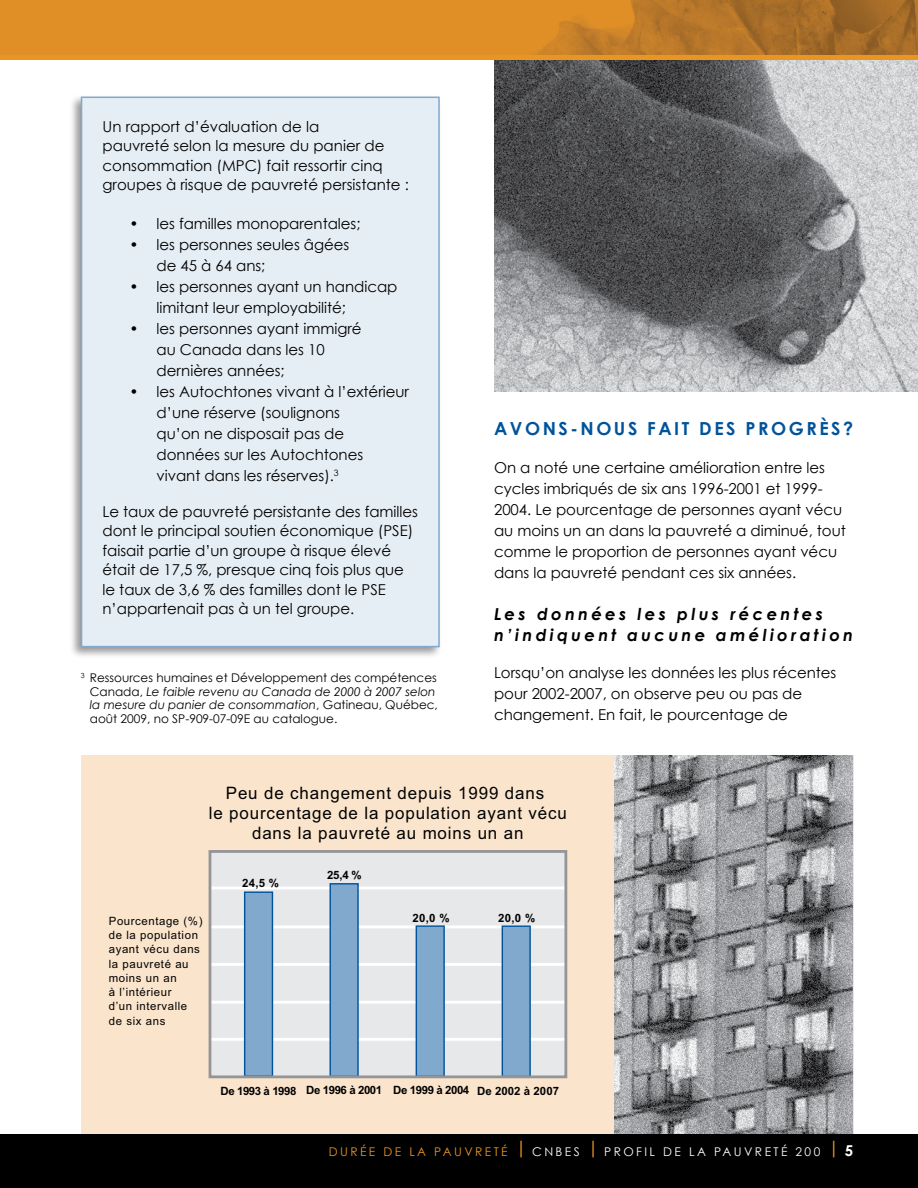
<style>
.page{position:relative;width:918px;height:1188px;background:#fff}
.page>*{position:absolute;margin:0;border:0;box-sizing:border-box;transform-origin:0 0}
.t1{font:700 18px "Century Gothic";color:#00539b}
.t2{font:17.1px/20px "Arial";letter-spacing:.05em;color:#010101;text-align:center}
.t3{font:italic 700 16.5px/21px "Century Gothic";letter-spacing:.2em;color:#000}
.t4{font:15px/21px "Century Gothic";letter-spacing:-.005em;color:#000}
.t5{font:12px/13.5px "Century Gothic";color:#000}
.t6{font:12px "Century Gothic";letter-spacing:.2em;color:#e89524}
.t7{font:12px "Century Gothic";letter-spacing:.2em;color:#fff}
.t8{font:11.4px/14.2px "Arial";letter-spacing:.05em;color:#010101}
.t9{font:700 11.4px "Arial";letter-spacing:-.035em;color:#000}
.s1{font-style:italic}
.s2{font-size:18px}
.s3{color:#fff}
.s4{font-size:18px;color:#e89524}
.s5{font-weight:700;font-size:15px}
</style>
<div class="page">
<div style="left:70px;top:94px;width:379px;height:583px;background:#000;opacity:.4"></div>
<div style="left:82px;top:97px;width:357px;height:550px;background:#e6eef5"></div>
<div style="left:81px;top:97px;width:359px;height:550px;border:2px solid #80a9cd"></div>
<img style="left:495px;top:60px;width:423px;height:332px">
<div style="left:82px;top:755px;width:772px;height:388px;background:#fae4cb"></div>
<img style="left:615px;top:755px;width:238px;height:379px">
<div style="left:210px;top:852px;width:356px;height:225px;background:#e7e8e9"></div>
<hr style="left:211px;top:887px;width:355px;height:2px;background:#fff">
<hr style="left:210px;top:926px;width:356px;height:2px;background:#fff">
<hr style="left:210px;top:963px;width:356px;height:3px;background:#fff">
<hr style="left:210px;top:1001px;width:356px;height:3px;background:#fff">
<hr style="left:210px;top:1038px;width:356px;height:3px;background:#fff">
<div style="left:244px;top:891px;width:29px;height:186px;background:#80a9cd;border:1px solid #00539b"></div>
<div style="left:330px;top:883px;width:29px;height:194px;background:#80a9cd;border:1px solid #00539b"></div>
<div style="left:416px;top:925px;width:29px;height:152px;background:#80a9cd;border:1px solid #00539b"></div>
<div style="left:502px;top:925px;width:29px;height:152px;background:#80a9cd;border:1px solid #00539b"></div>
<div style="left:209px;top:850px;width:358px;height:228px;border:3px solid #939598"></div>
<img style="left:0;top:0;width:918px;height:55px">
<div style="left:0;top:55px;width:918px;height:5px;background:#e89524"></div>
<div style="left:0;top:1134px;width:918px;height:54px;background:#000"></div>
<p class="t4" style="left:103px;top:116px;width:308px;line-height:19.5px">Un rapport d’évaluation de la<br>pauvreté selon la mesure du panier de consommation (MPC) fait ressortir cinq groupes à risque de pauvreté persistante :</p>
<p class="t4" style="left:130px;top:213px;width:233px">• les familles monoparentales;</p>
<p class="t4" style="left:157px;top:234px;width:194px;text-indent:-27px">• les personnes seules âgées de 45 à 64 ans;</p>
<p class="t4" style="left:157px;top:276px;width:242px;text-indent:-27px">• les personnes ayant un handicap limitant leur employabilité;</p>
<p class="t4" style="left:157px;top:318px;width:207px;text-indent:-27px">• les personnes ayant immigré au Canada dans les 10 dernières années;</p>
<p class="t4" style="left:157px;top:381px;width:254px;text-indent:-27px">• les Autochtones vivant à l’extérieur d’une réserve (soulignons<br>qu’on ne disposait pas de données sur les Autochtones vivant dans les réserves).<sup>3</sup></p>
<p class="t4" style="left:103px;top:501px;width:317px;line-height:19.5px">Le taux de pauvreté persistante des familles dont le principal soutien économique (PSE) faisait partie d’un groupe à risque élevé était de 17,5 %, presque cinq fois plus que le taux de 3,6 % des familles dont le PSE n’appartenait pas à un tel groupe.</p>
<p class="t5" style="left:90px;top:671px;width:350px;text-indent:-9px"><sup>3</sup> Ressources humaines et Développement des compétences Canada, <span class="s1">Le faible revenu au Canada de 2000 à 2007 selon la mesure du panier de consommation</span>, Gatineau, Québec, août 2009, no SP-909-07-09E au catalogue.</p>
<p class="t1" style="left:494px;top:418px;width:31px">AVONS</p>
<p class="t1" style="left:570px;top:418px;width:25px">-NOUS</p>
<p class="t1" style="left:647px;top:418px;width:12px">FAIT</p>
<p class="t1" style="left:699px;top:418px;width:13px">DES</p>
<p class="t1" style="left:746px;top:418px;width:15px">PROGR</p>
<p class="t1" style="left:819px;top:418px;width:35px">ÈS?</p>
<p class="t4" style="left:494px;top:456px;width:353px">On a noté une certaine amélioration entre les cycles imbriqués de six ans 1996-2001 et 1999- 2004. Le pourcentage de personnes ayant vécu au moins un an dans la pauvreté a diminué, tout comme le proportion de personnes ayant vécu dans la pauvreté pendant ces six années.</p>
<p class="t3" style="left:494px;top:603px;width:361px">Les données les plus récentes n’indiquent aucune amélioration</p>
<p class="t4" style="left:494px;top:662px;width:344px">Lorsqu’on analyse les données les plus récentes pour 2002-2007, on observe peu ou pas de changement. En fait, le pourcentage de</p>
<p class="t2" style="left:209px;top:785px;width:360px">Peu de changement depuis 1999 dans<br>le pourcentage de la population ayant vécu dans la pauvreté au moins un an</p>
<p class="t8" style="left:109px;top:915px;width:95px">Pourcentage (%) de la population ayant vécu dans la pauvreté au moins un an<br>à l’intérieur<br>d’un intervalle de six ans</p>
<p class="t9" style="left:242px;top:876px;width:38px">24,5 %</p>
<p class="t9" style="left:327px;top:867px;width:36px">25,4 %</p>
<p class="t9" style="left:413px;top:911px;width:38px">20,0 %</p>
<p class="t9" style="left:498px;top:911px;width:38px">20,0 %</p>
<p class="t9" style="left:220px;top:1083px;width:340px">De 1993 à 1998 De 1996 à 2001 De 1999 à 2004 De 2002 à 2007</p>
<p class="t6" style="left:329px;top:1144px;width:344px">DURÉE DE LA PAUVRETÉ <span class="s2">|</span> <span class="s3">CNBES</span> <span class="s2">|</span> <span class="s3">Pro fil de</span></p>
<p class="t7" style="left:689px;top:1144px;width:9px">la</p>
<p class="t7" style="left:714px;top:1144px;width:50px">Pau vret</p>
<p class="t7" style="left:781px;top:1144px;width:74px">É 200 <span class="s4">|</span> <span class="s5">5</span></p>
</div>
